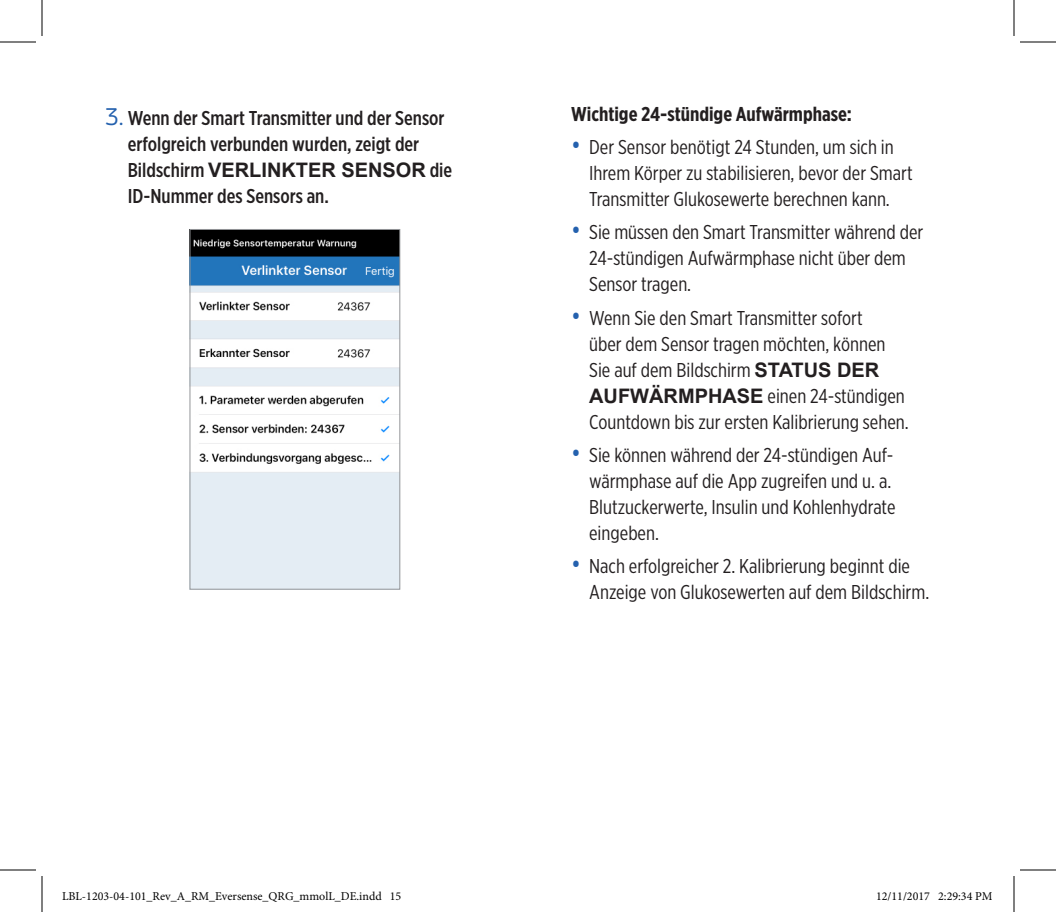
<style>
.page{position:relative;width:1056px;height:912px;background:#fff}
.page>*{position:absolute;margin:0;border:0;box-sizing:border-box;transform-origin:0 0}
.Body_copy{font:20px/26px "Gotham X Narrow";color:#231f20}
.Step_Copy{font:500 20px/26px "Gotham X Narrow";color:#231f20}
.Titles_2{font:700 20px "Gotham X Narrow";color:#231f20}
.t1{font:12px "Minion Pro";color:#000}
.s1{font-family:"Enzo Pro";font-size:24px;color:#2461ae}
.s2{font-family:"Arial";font-weight:700}
.s3{font-size:26px;color:#2461ae}
</style>
<div class="page">
<img style="left:191px;top:231px;width:207px;height:357px">
<div style="left:189px;top:229px;width:211px;height:361px;border:1px solid #939598"></div>
<hr style="left:0;top:42px;width:36px;height:1px;background:#000">
<hr style="left:1020px;top:42px;width:36px;height:1px;background:#000">
<hr style="left:0;top:870px;width:36px;height:1px;background:#000">
<hr style="left:1020px;top:870px;width:36px;height:1px;background:#000">
<hr style="left:42px;top:0;width:1px;height:36px;background:#000">
<hr style="left:42px;top:876px;width:1px;height:36px;background:#000">
<hr style="left:1014px;top:0;width:1px;height:36px;background:#000">
<hr style="left:1014px;top:876px;width:1px;height:36px;background:#000">
<p class="Step_Copy" style="left:128px;top:105px;width:326px;text-indent:-23px"><span class="s1">3.</span> Wenn der Smart Transmitter und der Sensor erfolgreich verbunden wurden, zeigt der Bildschirm <span class="s2">VERLINKTER SENSOR</span> die ID-Nummer des Sensors an.</p>
<p class="Titles_2" style="left:571px;top:102px;width:282px">Wichtige 24-stündige Aufwärmphase:</p>
<p class="Body_copy" style="left:589px;top:134px;width:325px;text-indent:-18px"><span class="s3">•</span> Der Sensor benötigt 24 Stunden, um sich in<br>Ihrem Körper zu stabilisieren, bevor der Smart<br>Transmitter Glukosewerte berechnen kann.</p>
<p class="Body_copy" style="left:589px;top:219px;width:336px;text-indent:-18px"><span class="s3">•</span> Sie müssen den Smart Transmitter während der<br>24-stündigen Aufwärmphase nicht über dem<br>Sensor tragen.</p>
<p class="Body_copy" style="left:589px;top:304px;width:321px;text-indent:-18px"><span class="s3">•</span> Wenn Sie den Smart Transmitter sofort<br>über dem Sensor tragen möchten, können Sie auf dem Bildschirm <span class="s2">STATUS DER AUFWÄRMPHASE</span> einen 24-stündigen Countdown bis zur ersten Kalibrierung sehen.</p>
<p class="Body_copy" style="left:589px;top:441px;width:308px;text-indent:-18px"><span class="s3">•</span> Sie können während der 24-stündigen Auf&shy;wärmphase auf die App zugreifen und u. a.<br>Blutzuckerwerte, Insulin und Kohlenhydrate eingeben.</p>
<p class="Body_copy" style="left:589px;top:553px;width:342px;text-indent:-18px"><span class="s3">•</span> Nach erfolgreicher 2. Kalibrierung beginnt die<br>Anzeige von Glukosewerten auf dem Bildschirm.</p>
<p class="t1" style="left:62px;top:888px;width:341px">LBL-1203-04-101_Rev_A_RM_Eversense_QRG_mmolL_DE.indd 15</p>
<p class="t1" style="left:876px;top:888px;width:118px">12/11/2017 2:29:34 PM</p>
</div>
